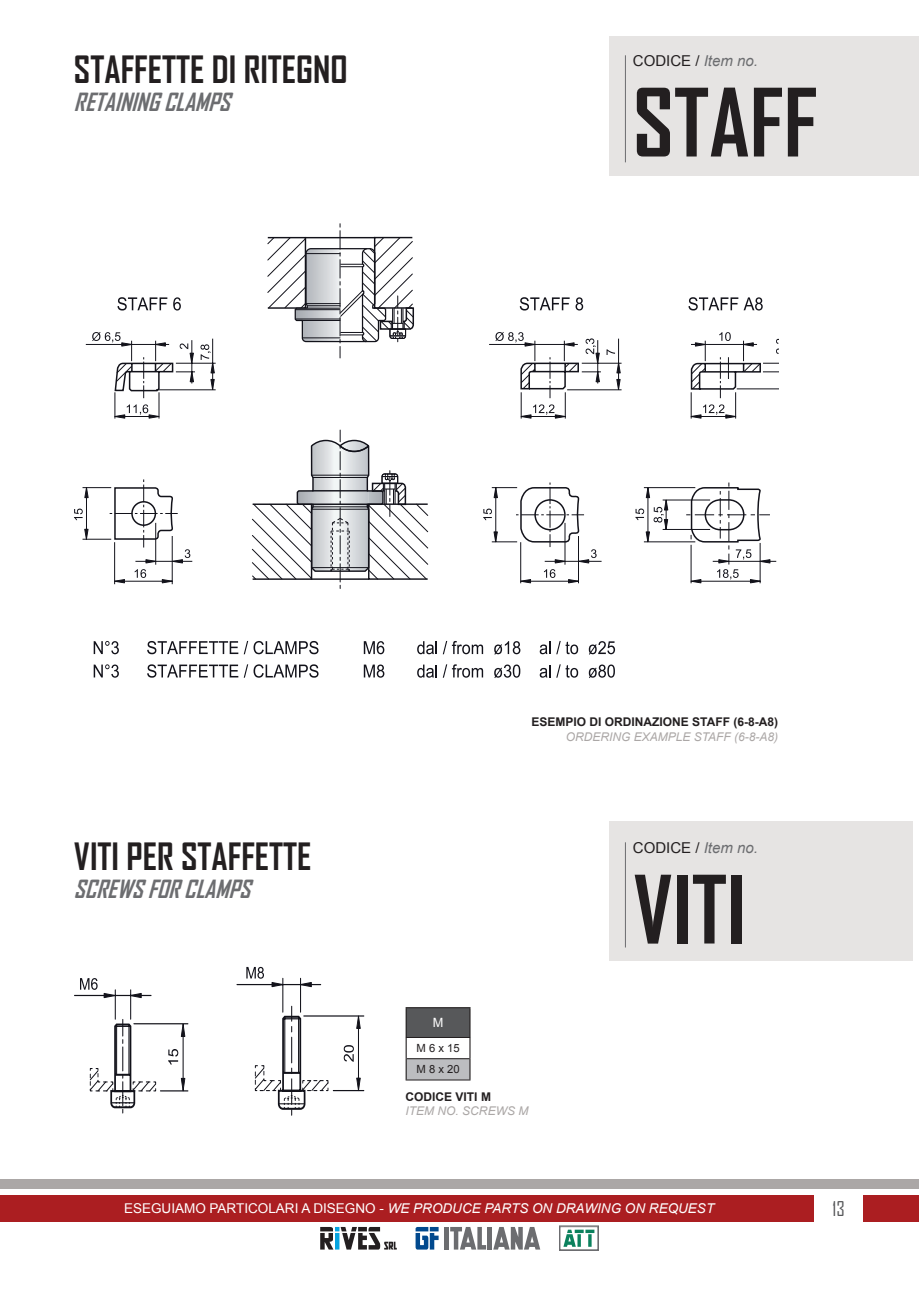
<style>
.page{position:relative;width:919px;height:1289px;background:#fff}
.page>*{position:absolute;margin:0;border:0;box-sizing:border-box;transform-origin:0 0}
.t1{font:700 90px "Agency FB";color:#231f20}
.t2{font:700 36px "Agency FB";color:#231f20}
.t3{font:italic 700 24px "Agency FB";color:#6c6d70}
.t4{font:19.5px "Agency FB";color:#57585a}
.t5{font:15px "Arial";color:#231f20}
.t6{font:italic 13.5px "Arial";color:#fff}
.t7{font:12.75px "Arial";color:#fff}
.t8{font:700 12px "Arial";color:#231f20}
.t9{font:italic 12px "Arial";color:#aba7a6}
.t10{font:11.25px "Arial";color:#231f20}
.s1{font-style:italic;color:#6c6d70}
.s2{font-style:normal}
</style>
<div class="page">
<div style="left:609px;top:36px;width:309px;height:140px;background:#e6e4e3"></div>
<div style="left:0;top:1194px;width:918px;height:27px;background:#ab1e21"></div>
<div style="left:0;top:1178px;width:918px;height:10px;background:#aba7a6"></div>
<div style="left:814px;top:1193px;width:48px;height:32px;background:#fff"></div>
<svg style="left:320px;top:1226px;width:77px;height:23px"></svg>
<svg style="left:415px;top:1227px;width:23px;height:22px"></svg>
<hr style="left:444px;top:1226px;width:4px;height:23px;background:#6c6d70">
<svg style="left:450px;top:1227px;width:36px;height:22px"></svg>
<div style="left:487px;top:1226px;width:5px;height:23px;background:#6c6d70"></div>
<svg style="left:493px;top:1227px;width:47px;height:22px"></svg>
<div style="left:559px;top:1225px;width:39px;height:25px;border:1px solid #6c6d70"></div>
<svg style="left:563px;top:1229px;width:32px;height:18px"></svg>
<div style="left:560px;top:1226px;width:38px;height:23px;border:1px solid #6c6d70"></div>
<svg style="left:563px;top:1229px;width:31px;height:17px"></svg>
<hr style="left:625px;top:55px;width:1px;height:107px;background:#6c6d70">
<div style="left:609px;top:820px;width:303px;height:140px;background:#e6e4e3"></div>
<hr style="left:625px;top:842px;width:1px;height:105px;background:#6c6d70">
<svg style="left:117px;top:297px;width:50px;height:13px"></svg>
<svg style="left:173px;top:297px;width:8px;height:13px"></svg>
<hr style="left:156px;top:389px;width:60px;height:1px;background:#12121a">
<hr style="left:176px;top:363px;width:40px;height:1px;background:#12121a">
<hr style="left:86px;top:344px;width:83px;height:1px;background:#12121a">
<svg style="left:92px;top:332px;width:122px;height:86px"></svg>
<hr style="left:115px;top:580px;width:57px;height:1px;background:#12121a">
<hr style="left:172px;top:536px;width:1px;height:48px;background:#12121a">
<hr style="left:114px;top:542px;width:1px;height:42px;background:#12121a">
<svg style="left:162px;top:579px;width:11px;height:4px"></svg>
<svg style="left:114px;top:579px;width:11px;height:4px"></svg>
<svg style="left:135px;top:569px;width:11px;height:9px"></svg>
<hr style="left:135px;top:561px;width:57px;height:1px;background:#12121a">
<svg style="left:74px;top:479px;width:116px;height:84px"></svg>
<hr style="left:155px;top:523px;width:1px;height:41px;background:#12121a">
<svg style="left:251px;top:430px;width:178px;height:158px"></svg>
<svg style="left:267px;top:224px;width:147px;height:134px"></svg>
<svg style="left:688px;top:297px;width:74px;height:13px"></svg>
<hr style="left:808px;top:338px;width:1px;height:51px;background:#12121a">
<hr style="left:787px;top:338px;width:1px;height:48px;background:#12121a">
<svg style="left:690px;top:332px;width:88px;height:86px"></svg>
<hr style="left:643px;top:541px;width:52px;height:1px;background:#12121a">
<hr style="left:643px;top:487px;width:52px;height:1px;background:#12121a">
<hr style="left:712px;top:561px;width:64px;height:1px;background:#12121a">
<svg style="left:635px;top:487px;width:33px;height:55px"></svg>
<svg style="left:686px;top:482px;width:84px;height:101px"></svg>
<hr style="left:662px;top:529px;width:48px;height:1px;background:#12121a">
<hr style="left:662px;top:499px;width:48px;height:1px;background:#12121a">
<hr style="left:521px;top:580px;width:57px;height:1px;background:#12121a">
<hr style="left:578px;top:536px;width:1px;height:47px;background:#12121a">
<hr style="left:520px;top:542px;width:1px;height:41px;background:#12121a">
<svg style="left:568px;top:579px;width:10px;height:4px"></svg>
<svg style="left:520px;top:579px;width:10px;height:4px"></svg>
<svg style="left:544px;top:569px;width:11px;height:9px"></svg>
<hr style="left:544px;top:561px;width:57px;height:1px;background:#12121a">
<svg style="left:483px;top:482px;width:113px;height:81px"></svg>
<hr style="left:564px;top:523px;width:1px;height:41px;background:#12121a">
<svg style="left:519px;top:297px;width:50px;height:13px"></svg>
<svg style="left:575px;top:297px;width:8px;height:13px"></svg>
<hr style="left:567px;top:389px;width:54px;height:1px;background:#12121a">
<hr style="left:581px;top:363px;width:40px;height:1px;background:#12121a">
<hr style="left:489px;top:344px;width:88px;height:1px;background:#12121a">
<svg style="left:495px;top:332px;width:125px;height:86px"></svg>
<svg style="left:94px;top:641px;width:25px;height:13px"></svg>
<svg style="left:147px;top:641px;width:91px;height:13px"></svg>
<svg style="left:244px;top:641px;width:74px;height:13px"></svg>
<svg style="left:364px;top:641px;width:20px;height:13px"></svg>
<svg style="left:417px;top:641px;width:66px;height:13px"></svg>
<svg style="left:494px;top:641px;width:26px;height:13px"></svg>
<svg style="left:539px;top:641px;width:11px;height:13px"></svg>
<svg style="left:556px;top:641px;width:22px;height:13px"></svg>
<svg style="left:588px;top:641px;width:27px;height:13px"></svg>
<svg style="left:94px;top:664px;width:25px;height:13px"></svg>
<svg style="left:147px;top:664px;width:91px;height:13px"></svg>
<svg style="left:244px;top:664px;width:74px;height:13px"></svg>
<svg style="left:364px;top:664px;width:20px;height:13px"></svg>
<svg style="left:417px;top:664px;width:66px;height:13px"></svg>
<svg style="left:494px;top:664px;width:26px;height:14px"></svg>
<svg style="left:539px;top:665px;width:11px;height:12px"></svg>
<svg style="left:556px;top:664px;width:22px;height:13px"></svg>
<svg style="left:588px;top:664px;width:27px;height:14px"></svg>
<hr style="left:74px;top:994px;width:77px;height:2px;background:#12121a">
<hr style="left:115px;top:989px;width:1px;height:30px;background:#12121a">
<hr style="left:130px;top:989px;width:1px;height:30px;background:#12121a">
<svg style="left:80px;top:978px;width:39px;height:20px"></svg>
<svg style="left:126px;top:992px;width:16px;height:6px"></svg>
<hr style="left:358px;top:1028px;width:1px;height:50px;background:#12121a">
<hr style="left:304px;top:1015px;width:60px;height:1px;background:#12121a">
<hr style="left:333px;top:1089px;width:31px;height:2px;background:#12121a">
<svg style="left:356px;top:1077px;width:5px;height:15px"></svg>
<svg style="left:356px;top:1015px;width:5px;height:14px"></svg>
<hr style="left:237px;top:984px;width:84px;height:1px;background:#12121a">
<hr style="left:282px;top:978px;width:1px;height:34px;background:#12121a">
<svg style="left:296px;top:981px;width:16px;height:6px"></svg>
<svg style="left:271px;top:981px;width:16px;height:6px"></svg>
<svg style="left:246px;top:966px;width:18px;height:12px"></svg>
<svg style="left:344px;top:1045px;width:10px;height:16px"></svg>
<svg style="left:254px;top:1006px;width:75px;height:109px"></svg>
<hr style="left:300px;top:978px;width:1px;height:34px;background:#12121a">
<svg style="left:89px;top:1019px;width:99px;height:93px"></svg>
<div style="left:406px;top:1007px;width:64px;height:30px;background:#57585a"></div>
<div style="left:406px;top:1058px;width:64px;height:21px;background:#bcbdc0"></div>
<hr style="left:405px;top:1037px;width:65px;height:1px;background:#231f20">
<hr style="left:406px;top:1058px;width:63px;height:1px;background:#231f20">
<hr style="left:405px;top:1079px;width:65px;height:1px;background:#231f20">
<hr style="left:405px;top:1007px;width:65px;height:1px;background:#231f20">
<svg style="left:405px;top:1008px;width:1px;height:71px"></svg>
<svg style="left:469px;top:1008px;width:1px;height:71px"></svg>
<p class="t2" style="left:74px;top:47px;width:275px">STAFFETTE DI RITEGNO</p>
<p class="t3" style="left:74px;top:87px;width:165px">RETAININGCLAMPS</p>
<p class="t5" style="left:632px;top:51px;width:127px">CODICE / <span class="s1">Item no.</span></p>
<p class="t1" style="left:632px;top:67px;width:186px">STAFF</p>
<p class="t2" style="left:74px;top:834px;width:239px">VITI PER STAFFETTE</p>
<p class="t3" style="left:74px;top:874px;width:185px">SCREWSFORCLAMPS</p>
<p class="t8" style="left:531px;top:714px;width:248px">ESEMPIO DI ORDINAZIONE STAFF (6-8-A8)</p>
<p class="t9" style="left:565px;top:728px;width:214px">ORDERING EXAMPLE STAFF (6-8-A8)</p>
<p class="t7" style="left:432px;top:1014px;width:12px">M</p>
<p class="t10" style="left:416px;top:1040px;width:45px">M 6 x 15</p>
<p class="t10" style="left:416px;top:1062px;width:45px">M 8 x 20</p>
<p class="t8" style="left:405px;top:1088px;width:87px">CODICE VITI M</p>
<p class="t9" style="left:405px;top:1103px;width:124px">ITEM NO. SCREWS M</p>
<p class="t5" style="left:632px;top:838px;width:127px">CODICE / <span class="s1">Item no.</span></p>
<p class="t1" style="left:632px;top:853px;width:114px">VITI</p>
<p class="t6" style="left:124px;top:1199px;width:591px"><span class="s2">ESEGUIAMO PARTICOLARI A DISEGNO -</span> WE PRODUCE PARTS ON DRAWING ON REQUEST</p>
<h3 class="t4" style="left:832px;top:1196px;width:14px">13</h3>
</div>
